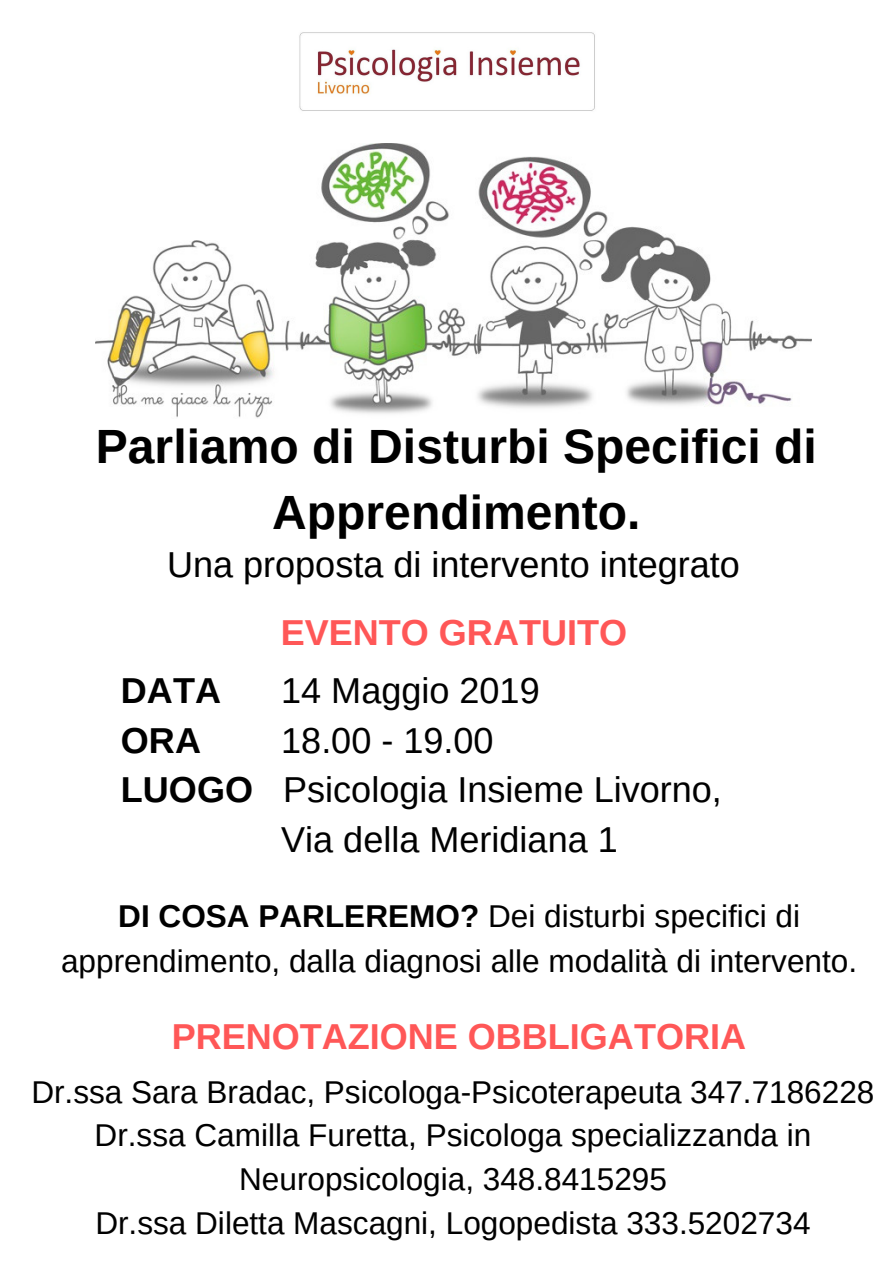
<style>
.page{position:relative;width:894px;height:1264px;background:#fff}
.page>*{position:absolute;margin:0;border:0;box-sizing:border-box;transform-origin:0 0}
.t1{font:700 48px/66.3px "Arimo";color:#000;text-align:center}
.t2{font:36px "Arimo";color:#000}
.t3{font:700 36px "Arimo";color:#ff5757}
.t4{font:700 36px "Arimo";color:#000}
.t5{font:31.5px/44px "Arimo";color:#000;text-align:center}
.s1{font-weight:700}
</style>
<div class="page">
<img style="left:299px;top:32px;width:296px;height:79px">
<img style="left:95px;top:143px;width:715px;height:275px">
<h1 class="t1" style="left:96px;top:413px;width:722px">Parliamo di Disturbi Specifici di<br>Apprendimento.</h1>
<p class="t2" style="left:167px;top:544px;width:574px">Una proposta di intervento integrato</p>
<p class="t3" style="left:281px;top:612px;width:347px">EVENTO GRATUITO</p>
<p class="t4" style="left:121px;top:670px;width:102px">DATA</p>
<p class="t2" style="left:281px;top:670px;width:260px">14 Maggio 2019</p>
<p class="t4" style="left:121px;top:720px;width:82px">ORA</p>
<p class="t2" style="left:281px;top:720px;width:214px">18.00 - 19.00</p>
<p class="t2" style="left:121px;top:769px;width:602px"><span class="s1">LUOGO</span> Psicologia Insieme Livorno,</p>
<p class="t2" style="left:281px;top:819px;width:338px">Via della Meridiana 1</p>
<p class="t5" style="left:61px;top:894px;width:797px"><span class="s1">DI COSA PARLEREMO?</span> Dei disturbi specifici di apprendimento, dalla diagnosi alle modalità di intervento.</p>
<p class="t3" style="left:172px;top:1016px;width:575px">PRENOTAZIONE OBBLIGATORIA</p>
<p class="t5" style="left:31px;top:1069px;width:844px">Dr.ssa Sara Bradac, Psicologa-Psicoterapeuta 347.7186228<br>Dr.ssa Camilla Furetta, Psicologa specializzanda in Neuropsicologia, 348.8415295<br>Dr.ssa Diletta Mascagni, Logopedista 333.5202734</p>
</div>
